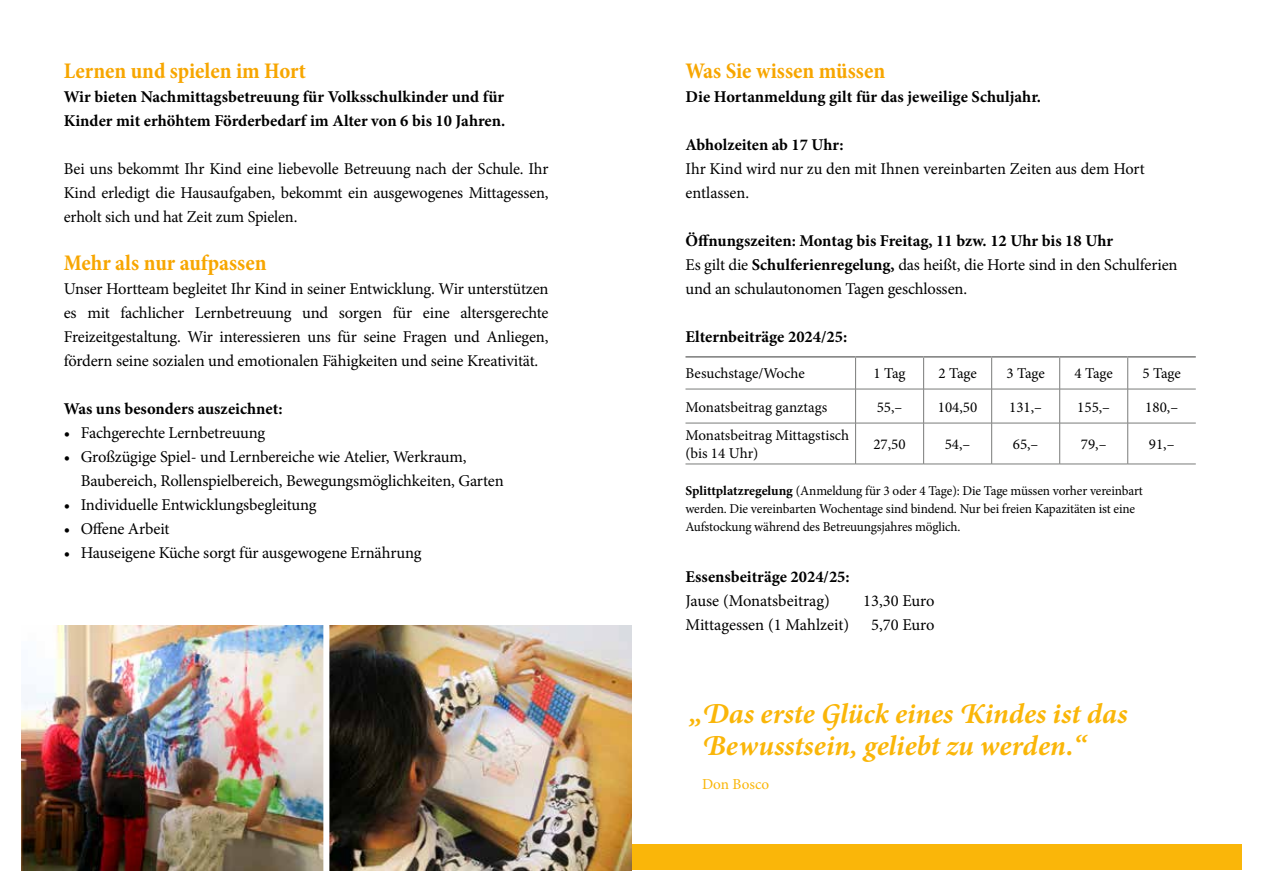
<style>
.page{position:relative;width:1263px;height:893px;background:#fff}
.page>*{position:absolute;margin:0;border:0;box-sizing:border-box;transform-origin:0 0}
.t1{font:italic 700 28.65px/32px "Minion Pro";color:#fab609}
.t2{font:700 condensed 22.5px "Minion Pro";color:#f7a600}
.t3{font:16.5px/24px "Minion Pro";letter-spacing:-.01em;color:#000}
.t4{font:700 16.5px/24px "Minion Pro";color:#000}
.t5{font:15.15px "Minion Pro";letter-spacing:.005em;color:#fab609}
.t6{font:15px/18px "Minion Pro";letter-spacing:-.005em;color:#000}
.t7{font:13.5px/18px "Minion Pro";letter-spacing:-.01em;color:#000}
.s1{font-weight:700}
</style>
<div class="page">
<div style="left:21px;top:844px;width:1221px;height:26px;background:#fab609"></div>
<img style="left:21px;top:626px;width:610px;height:244px">
<hr style="left:685px;top:356px;width:170px;height:2px;background:#7a7b7a">
<hr style="left:855px;top:356px;width:69px;height:2px;background:#7a7b7a">
<hr style="left:924px;top:356px;width:68px;height:2px;background:#7a7b7a">
<hr style="left:992px;top:356px;width:68px;height:2px;background:#7a7b7a">
<hr style="left:1060px;top:356px;width:68px;height:2px;background:#7a7b7a">
<hr style="left:1128px;top:356px;width:68px;height:2px;background:#7a7b7a">
<hr style="left:685px;top:389px;width:170px;height:1px;background:#7a7b7a">
<hr style="left:855px;top:389px;width:69px;height:1px;background:#7a7b7a">
<hr style="left:924px;top:389px;width:68px;height:1px;background:#7a7b7a">
<hr style="left:992px;top:389px;width:68px;height:1px;background:#7a7b7a">
<hr style="left:1060px;top:389px;width:68px;height:1px;background:#7a7b7a">
<hr style="left:1128px;top:389px;width:68px;height:1px;background:#7a7b7a">
<hr style="left:685px;top:423px;width:170px;height:1px;background:#7a7b7a">
<hr style="left:855px;top:423px;width:69px;height:1px;background:#7a7b7a">
<hr style="left:924px;top:423px;width:68px;height:1px;background:#7a7b7a">
<hr style="left:992px;top:423px;width:68px;height:1px;background:#7a7b7a">
<hr style="left:1060px;top:423px;width:68px;height:1px;background:#7a7b7a">
<hr style="left:1128px;top:423px;width:68px;height:1px;background:#7a7b7a">
<hr style="left:685px;top:464px;width:170px;height:1px;background:#7a7b7a">
<hr style="left:855px;top:464px;width:69px;height:1px;background:#7a7b7a">
<hr style="left:924px;top:464px;width:68px;height:1px;background:#7a7b7a">
<hr style="left:992px;top:464px;width:68px;height:1px;background:#7a7b7a">
<hr style="left:1060px;top:464px;width:68px;height:1px;background:#7a7b7a">
<hr style="left:1128px;top:464px;width:68px;height:1px;background:#7a7b7a">
<hr style="left:855px;top:358px;width:1px;height:31px;background:#7a7b7a">
<hr style="left:923px;top:358px;width:1px;height:31px;background:#7a7b7a">
<hr style="left:991px;top:358px;width:1px;height:31px;background:#7a7b7a">
<hr style="left:1059px;top:358px;width:1px;height:31px;background:#7a7b7a">
<hr style="left:1127px;top:358px;width:1px;height:31px;background:#7a7b7a">
<hr style="left:855px;top:389px;width:1px;height:34px;background:#7a7b7a">
<hr style="left:923px;top:389px;width:1px;height:34px;background:#7a7b7a">
<hr style="left:991px;top:389px;width:1px;height:34px;background:#7a7b7a">
<hr style="left:1059px;top:389px;width:1px;height:34px;background:#7a7b7a">
<hr style="left:1127px;top:389px;width:1px;height:34px;background:#7a7b7a">
<hr style="left:855px;top:423px;width:1px;height:41px;background:#7a7b7a">
<hr style="left:923px;top:423px;width:1px;height:41px;background:#7a7b7a">
<hr style="left:991px;top:423px;width:1px;height:41px;background:#7a7b7a">
<hr style="left:1059px;top:423px;width:1px;height:41px;background:#7a7b7a">
<hr style="left:1127px;top:423px;width:1px;height:41px;background:#7a7b7a">
<div style="left:323px;top:621px;width:6px;height:255px;background:#fff"></div>
<h2 class="t2" style="left:64px;top:55px;width:244px">Lernen und spielen im Hort</h2>
<p class="t4" style="left:64px;top:85px;width:443px">Wir bieten Nachmittagsbetreuung für Volksschulkinder und für<br>Kinder mit erhöhtem Förderbedarf im Alter von 6 bis 10 Jahren.</p>
<p class="t3" style="left:64px;top:157px;width:486px;text-align:justify">Bei uns bekommt Ihr Kind eine liebevolle Betreuung nach der Schule. Ihr Kind erledigt die Hausaufgaben, bekommt ein ausgewogenes Mittagessen, erholt sich und hat Zeit zum Spielen.</p>
<h2 class="t2" style="left:64px;top:247px;width:204px">Mehr als nur aufpassen</h2>
<p class="t3" style="left:64px;top:277px;width:486px;text-align:justify">Unser Hortteam begleitet Ihr Kind in seiner Entwicklung. Wir unterstützen es mit fachlicher Lernbetreuung und sorgen für eine altersgerechte Freizeitgestaltung. Wir interessieren uns für seine Fragen und Anliegen, fördern seine sozialen und emotionalen Fähigkeiten und seine Kreativität.</p>
<p class="t4" style="left:64px;top:397px;width:220px">Was uns besonders auszeichnet:</p>
<p class="t3" style="left:64px;top:421px;width:203px">• Fachgerechte Lernbetreuung</p>
<p class="t3" style="left:81px;top:445px;width:424px;text-indent:-17px">• Großzügige Spiel- und Lernbereiche wie Atelier, Werkraum,<br>Baubereich, Rollenspielbereich, Bewegungsmöglichkeiten, Garten</p>
<p class="t3" style="left:64px;top:493px;width:254px">• Individuelle Entwicklungsbegleitung</p>
<p class="t3" style="left:64px;top:517px;width:107px">• Offene Arbeit</p>
<p class="t3" style="left:64px;top:541px;width:359px">• Hauseigene Küche sorgt für ausgewogene Ernährung</p>
<h2 class="t2" style="left:685px;top:55px;width:201px">Was Sie wissen müssen</h2>
<p class="t4" style="left:685px;top:85px;width:357px">Die Hortanmeldung gilt für das jeweilige Schuljahr.</p>
<p class="t4" style="left:685px;top:133px;width:160px">Abholzeiten ab 17 Uhr:</p>
<p class="t3" style="left:685px;top:157px;width:461px">Ihr Kind wird nur zu den mit Ihnen vereinbarten Zeiten aus dem Hort entlassen.</p>
<p class="t3" style="left:685px;top:229px;width:493px"><span class="s1">Öffnungszeiten: Montag bis Freitag, 11 bzw. 12 Uhr bis 18 Uhr<br></span>Es gilt die <span class="s1">Schulferienregelung,</span> das heißt, die Horte sind in den Schulferien und an schulautonomen Tagen geschlossen.</p>
<p class="t4" style="left:685px;top:324px;width:163px">Elternbeiträge 2024/25:</p>
<p class="t6" style="left:685px;top:365px;width:121px">Besuchstage/Woche</p>
<p class="t6" style="left:874px;top:365px;width:34px">1 Tag</p>
<p class="t6" style="left:938px;top:365px;width:40px">2 Tage</p>
<p class="t6" style="left:1006px;top:365px;width:40px">3 Tage</p>
<p class="t6" style="left:1074px;top:365px;width:40px">4 Tage</p>
<p class="t6" style="left:1142px;top:365px;width:40px">5 Tage</p>
<p class="t6" style="left:685px;top:398px;width:143px">Monatsbeitrag ganztags</p>
<p class="t6" style="left:877px;top:398px;width:27px">55,–</p>
<p class="t6" style="left:938px;top:398px;width:41px">104,50</p>
<p class="t6" style="left:1009px;top:398px;width:34px">131,–</p>
<p class="t6" style="left:1077px;top:398px;width:34px">155,–</p>
<p class="t6" style="left:1145px;top:398px;width:34px">180,–</p>
<p class="t6" style="left:685px;top:426px;width:165px">Monatsbeitrag Mittagstisch (bis 14 Uhr)</p>
<p class="t6" style="left:873px;top:435px;width:34px">27,50</p>
<p class="t6" style="left:945px;top:435px;width:27px">54,–</p>
<p class="t6" style="left:1013px;top:435px;width:27px">65,–</p>
<p class="t6" style="left:1081px;top:435px;width:27px">79,–</p>
<p class="t6" style="left:1149px;top:435px;width:27px">91,–</p>
<p class="t7" style="left:685px;top:482px;width:459px"><span class="s1">Splittplatzregelung</span> (Anmeldung für 3 oder 4 Tage): Die Tage müssen vorher vereinbart werden. Die vereinbarten Wochentage sind bindend. Nur bei freien Kapazitäten ist eine<br>Aufstockung während des Betreuungsjahres möglich.</p>
<p class="t4" style="left:685px;top:565px;width:166px">Essensbeiträge 2024/25:</p>
<p class="t3" style="left:685px;top:589px;width:146px">Jause (Monatsbeitrag)</p>
<p class="t3" style="left:863px;top:589px;width:73px">13,30 Euro</p>
<p class="t3" style="left:685px;top:613px;width:165px">Mittagessen (1 Mahlzeit)</p>
<p class="t3" style="left:871px;top:613px;width:65px">5,70 Euro</p>
<h1 class="t1" style="left:702px;top:697px;width:427px;text-indent:-13px">„Das erste Glück eines Kindes ist das<br>Bewusstsein, geliebt zu werden.“</h1>
<p class="t5" style="left:702px;top:774px;width:69px">Don Bosco</p>
</div>
